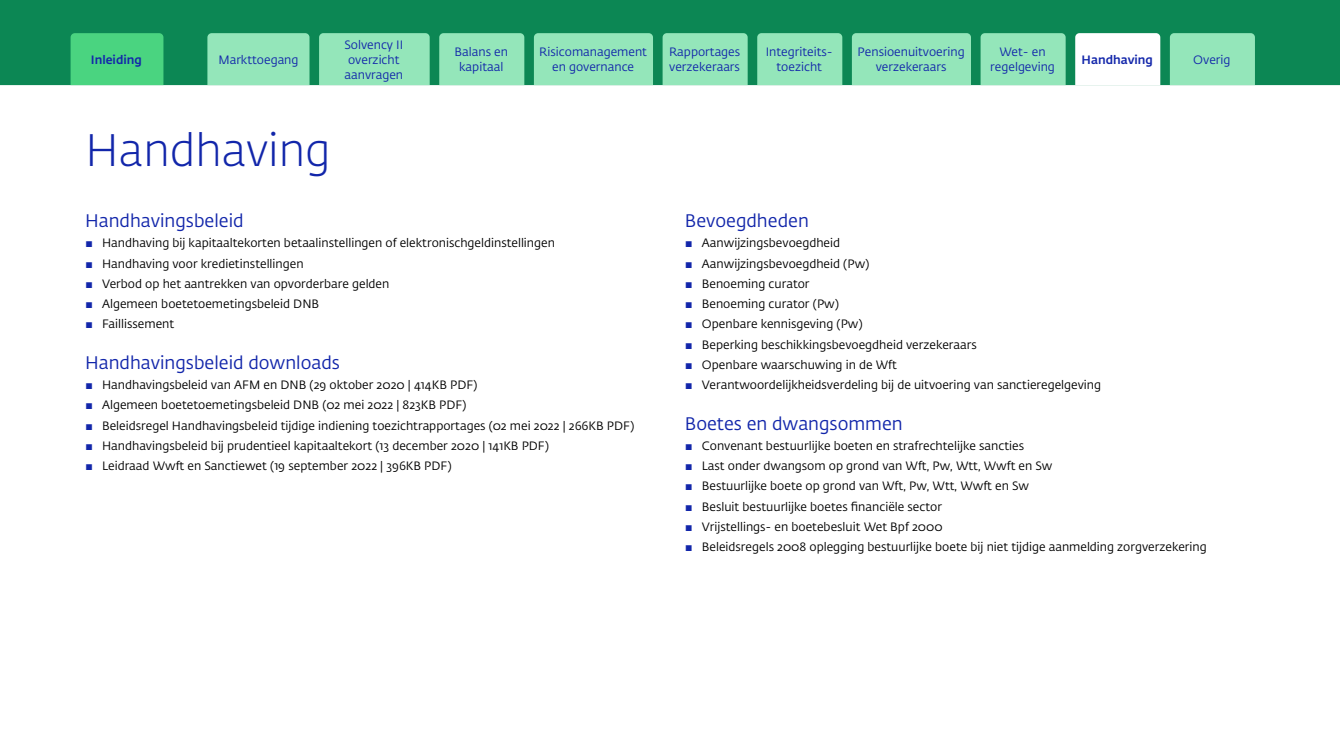
<style>
.page{position:relative;width:1340px;height:754px;background:#fff}
.page>*{position:absolute;margin:0;border:0;box-sizing:border-box;transform-origin:0 0}
.H2_Hoofdstuktitel{font:300 45px "DNB Fedra";color:#1226aa}
.H3_Paragraafkop{font:18px "DNB Fedra";color:#1226aa}
.t1{font:12px "DNB Fedra";color:#000}
.t2{font:12px/15px "DNB Fedra";color:#1226aa;text-align:center}
.t3{font:500 12px "DNB Fedra";color:#1226aa}
.s1{font-size:10.5px;color:#1226aa}
</style>
<div class="page">
<div style="left:0;top:0;width:1339px;height:85px;background:#0c8754"></div>
<div style="left:71px;top:33px;width:92px;height:52px;background:#4ad480"></div>
<div style="left:319px;top:33px;width:110px;height:52px;background:#94e6ba"></div>
<div style="left:534px;top:33px;width:119px;height:52px;background:#94e6ba"></div>
<div style="left:851px;top:33px;width:120px;height:52px;background:#94e6ba"></div>
<div style="left:980px;top:33px;width:85px;height:52px;background:#94e6ba"></div>
<div style="left:439px;top:33px;width:85px;height:52px;background:#94e6ba"></div>
<div style="left:662px;top:33px;width:85px;height:52px;background:#94e6ba"></div>
<div style="left:757px;top:33px;width:85px;height:52px;background:#94e6ba"></div>
<svg style="left:1075px;top:33px;width:85px;height:52px"></svg>
<div style="left:1169px;top:33px;width:85px;height:52px;background:#94e6ba"></div>
<div style="left:207px;top:33px;width:102px;height:52px;background:#94e6ba"></div>
<p class="t3" style="left:91px;top:52px;width:52px">Inleiding</p>
<p class="t2" style="left:344px;top:37px;width:60px;text-align:left">Solvency II overzicht aanvragen</p>
<p class="t2" style="left:539px;top:45px;width:109px">Risicomanagement en governance</p>
<p class="t2" style="left:857px;top:45px;width:109px">Pensioenuitvoering verzekeraars</p>
<p class="t2" style="left:990px;top:45px;width:66px">Wet- en regelgeving</p>
<p class="t2" style="left:454px;top:45px;width:55px">Balans en kapitaal</p>
<p class="t2" style="left:669px;top:45px;width:73px;text-align:left">Rapportages verzekeraars</p>
<p class="t2" style="left:765px;top:45px;width:66px">Integriteits&shy;toezicht</p>
<p class="t2" style="left:218px;top:52px;width:82px">Markttoegang</p>
<p class="t3" style="left:1081px;top:52px;width:73px">Handhaving</p>
<p class="t2" style="left:1193px;top:52px;width:39px">Overig</p>
<h2 class="H2_Hoofdstuktitel" style="left:85px;top:123px;width:247px">Handhaving</h2>
<h3 class="H3_Paragraafkop" style="left:85px;top:210px;width:160px">Handhavingsbeleid</h3>
<p class="t1" style="left:85px;top:236px;width:471px"><span class="s1">▪</span> Handhaving bij kapitaaltekorten betaalinstellingen of elektronischgeldinstellingen</p>
<p class="t1" style="left:85px;top:256px;width:220px"><span class="s1">▪</span> Handhaving voor kredietinstellingen</p>
<p class="t1" style="left:85px;top:276px;width:306px"><span class="s1">▪</span> Verbod op het aantrekken van opvorderbare gelden</p>
<p class="t1" style="left:85px;top:296px;width:236px"><span class="s1">▪</span> Algemeen boetetoemetingsbeleid DNB</p>
<p class="t1" style="left:85px;top:317px;width:91px"><span class="s1">▪</span> Faillissement</p>
<h3 class="H3_Paragraafkop" style="left:85px;top:351px;width:256px">Handhavingsbeleid downloads</h3>
<p class="t1" style="left:85px;top:377px;width:394px"><span class="s1">▪</span> Handhavingsbeleid van AFM en DNB (29 oktober 2020 | 414KB PDF)</p>
<p class="t1" style="left:85px;top:398px;width:383px"><span class="s1">▪</span> Algemeen boetetoemetingsbeleid DNB (02 mei 2022 | 823KB PDF)</p>
<p class="t1" style="left:85px;top:418px;width:550px"><span class="s1">▪</span> Beleidsregel Handhavingsbeleid tijdige indiening toezichtrapportages (02 mei 2022 | 266KB PDF)</p>
<p class="t1" style="left:85px;top:438px;width:465px"><span class="s1">▪</span> Handhavingsbeleid bij prudentieel kapitaaltekort (13 december 2020 | 141KB PDF)</p>
<p class="t1" style="left:85px;top:458px;width:368px"><span class="s1">▪</span> Leidraad Wwft en Sanctiewet (19 september 2022 | 396KB PDF)</p>
<h3 class="H3_Paragraafkop" style="left:685px;top:210px;width:125px">Bevoegdheden</h3>
<p class="t1" style="left:685px;top:236px;width:157px"><span class="s1">▪</span> Aanwijzingsbevoegdheid</p>
<p class="t1" style="left:685px;top:256px;width:186px"><span class="s1">▪</span> Aanwijzingsbevoegdheid (Pw)</p>
<p class="t1" style="left:685px;top:276px;width:126px"><span class="s1">▪</span> Benoeming curator</p>
<p class="t1" style="left:685px;top:296px;width:156px"><span class="s1">▪</span> Benoeming curator (Pw)</p>
<p class="t1" style="left:685px;top:317px;width:179px"><span class="s1">▪</span> Openbare kennisgeving (Pw)</p>
<p class="t1" style="left:685px;top:337px;width:293px"><span class="s1">▪</span> Beperking beschikkingsbevoegdheid verzekeraars</p>
<p class="t1" style="left:685px;top:357px;width:213px"><span class="s1">▪</span> Openbare waarschuwing in de Wft</p>
<p class="t1" style="left:685px;top:377px;width:418px"><span class="s1">▪</span> Verantwoordelijkheidsverdeling bij de uitvoering van sanctieregelgeving</p>
<h3 class="H3_Paragraafkop" style="left:685px;top:412px;width:219px">Boetes en dwangsommen</h3>
<p class="t1" style="left:685px;top:438px;width:341px"><span class="s1">▪</span> Convenant bestuurlijke boeten en strafrechtelijke sancties</p>
<p class="t1" style="left:685px;top:458px;width:369px"><span class="s1">▪</span> Last onder dwangsom op grond van Wft, Pw, Wtt, Wwft en Sw</p>
<p class="t1" style="left:685px;top:479px;width:345px"><span class="s1">▪</span> Bestuurlijke boete op grond van Wft, Pw, Wtt, Wwft en Sw</p>
<p class="t1" style="left:685px;top:499px;width:259px"><span class="s1">▪</span> Besluit bestuurlijke boetes financiële sector</p>
<p class="t1" style="left:685px;top:519px;width:259px"><span class="s1">▪</span> Vrijstellings- en boetebesluit Wet Bpf 2000</p>
<p class="t1" style="left:685px;top:539px;width:523px"><span class="s1">▪</span> Beleidsregels 2008 oplegging bestuurlijke boete bij niet tijdige aanmelding zorgverzekering</p>
</div>
